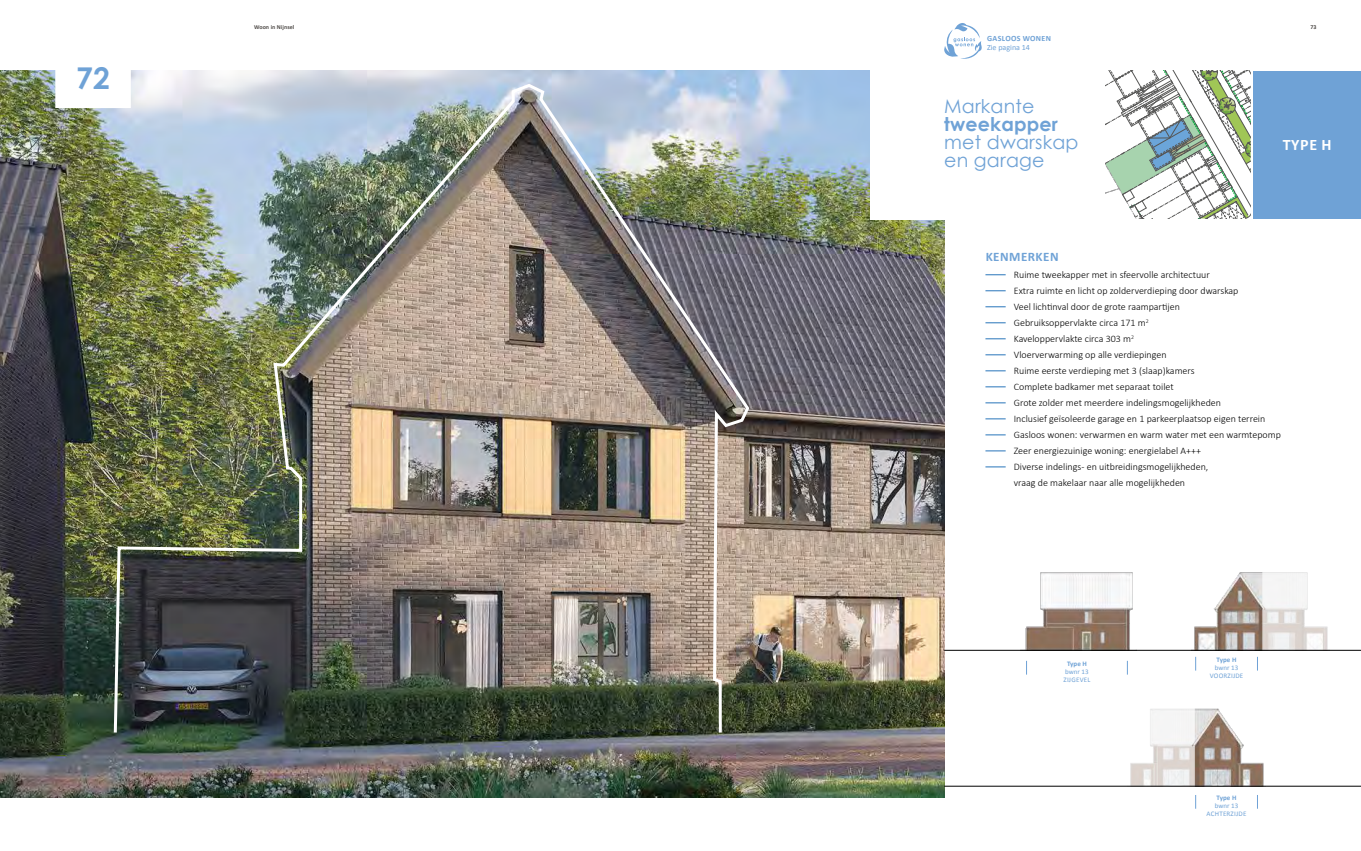
<style>
.page{position:relative;width:1361px;height:851px;background:#fff}
.page>*{position:absolute;margin:0;border:0;box-sizing:border-box;transform-origin:0 0}
.t1{font:700 30px "Century Gothic";color:#6fa2d6}
.t2{font:19px/18px "Century Gothic";letter-spacing:.01em;color:#6fa2d6}
.t3{font:700 19px "Century Gothic";letter-spacing:.01em;color:#6fa2d6}
.t4{font:700 16px "Calibri";color:#fff}
.t5{font:700 13px "Calibri";letter-spacing:.035em;color:#6fa2d6}
.t6{font:300 10px/16px "Calibri";color:#000}
.t7{font:700 8px "Calibri";letter-spacing:.04em;color:#6fa2d6}
.t8{font:8px "Calibri";color:#6fa2d6}
.t9{font:7px/8px "Calibri";letter-spacing:.03em;color:#6fa2d6;text-align:center}
.t10{font:700 7px "Calibri";color:#6fa2d6}
.t11{font:700 6px "Calibri";letter-spacing:.01em;color:#514d4a}
</style>
<div class="page">
<img style="left:1194px;top:572px;width:68px;height:77px">
<img style="left:1025px;top:572px;width:108px;height:77px">
<img style="left:1195px;top:708px;width:69px;height:77px">
<img style="left:0;top:71px;width:944px;height:726px">
<div style="left:1253px;top:71px;width:108px;height:147px;background:#6fa2d6"></div>
<div style="left:870px;top:65px;width:148px;height:154px;background:#fff"></div>
<svg style="left:944px;top:23px;width:38px;height:36px"></svg>
<svg style="left:1257px;top:656px;width:1px;height:14px"></svg>
<svg style="left:1127px;top:660px;width:1px;height:14px"></svg>
<svg style="left:1257px;top:795px;width:1px;height:13px"></svg>
<svg style="left:1195px;top:656px;width:1px;height:14px"></svg>
<svg style="left:1026px;top:660px;width:1px;height:14px"></svg>
<svg style="left:1195px;top:795px;width:1px;height:13px"></svg>
<svg style="left:1106px;top:71px;width:145px;height:148px"></svg>
<svg style="left:1262px;top:572px;width:66px;height:77px"></svg>
<svg style="left:1107px;top:708px;width:88px;height:79px"></svg>
<hr style="left:944px;top:649px;width:417px;height:1px;background:#000">
<hr style="left:944px;top:785px;width:417px;height:1px;background:#000">
<svg style="left:985px;top:274px;width:20px;height:1px"></svg>
<svg style="left:985px;top:290px;width:20px;height:1px"></svg>
<svg style="left:985px;top:306px;width:20px;height:1px"></svg>
<svg style="left:985px;top:322px;width:20px;height:1px"></svg>
<svg style="left:985px;top:338px;width:20px;height:1px"></svg>
<svg style="left:985px;top:354px;width:20px;height:1px"></svg>
<svg style="left:985px;top:370px;width:20px;height:1px"></svg>
<svg style="left:985px;top:386px;width:20px;height:1px"></svg>
<svg style="left:985px;top:402px;width:20px;height:1px"></svg>
<svg style="left:985px;top:418px;width:20px;height:1px"></svg>
<svg style="left:985px;top:434px;width:20px;height:1px"></svg>
<svg style="left:985px;top:450px;width:20px;height:1px"></svg>
<svg style="left:985px;top:466px;width:20px;height:1px"></svg>
<img style="left:112px;top:82px;width:639px;height:653px">
<div style="left:55px;top:32px;width:76px;height:76px;background:#fff"></div>
<h1 class="t1" style="left:76px;top:55px;width:35px">72</h1>
<p class="t11" style="left:254px;top:23px;width:42px">Woon in Nijnsel</p>
<p class="t11" style="left:1310px;top:23px;width:8px">73</p>
<p class="t7" style="left:987px;top:33px;width:65px">GASLOOS WONEN</p>
<p class="t8" style="left:987px;top:42px;width:44px">Zie pagina 14</p>
<h2 class="t2" style="left:944px;top:97px;width:92px">Markante</h2>
<h2 class="t3" style="left:944px;top:110px;width:115px">tweekapper</h2>
<h2 class="t2" style="left:944px;top:133px;width:136px">met dwarskap en garage</h2>
<h3 class="t5" style="left:985px;top:248px;width:74px">KENMERKEN</h3>
<h3 class="t4" style="left:1282px;top:135px;width:50px">TYPE H</h3>
<p class="t6" style="left:1014px;top:266px;width:269px">Ruime tweekapper met in sfeervolle architectuur<br>Extra ruimte en licht op zolderverdieping door dwarskap<br>Veel lichtinval door de grote raampartijen<br>Gebruiksoppervlakte circa 171 m<sup>2<br></sup>Kaveloppervlakte circa 303 m<sup>2<br></sup>Vloerverwarming op alle verdiepingen<br>Ruime eerste verdieping met 3 (slaap)kamers<br>Complete badkamer met separaat toilet<br>Grote zolder met meerdere indelingsmogelijkheden<br>Inclusief geïsoleerde garage en 1 parkeerplaatsop eigen terrein Gasloos wonen: verwarmen en warm water met een warmtepomp Zeer energiezuinige woning: energielabel A+++<br>Diverse indelings- en uitbreidingsmogelijkheden,<br>vraag de makelaar naar alle mogelijkheden</p>
<p class="t10" style="left:1067px;top:659px;width:21px">Type H</p>
<p class="t9" style="left:1063px;top:667px;width:28px;text-align:left">bwnr 13<br>ZIJGEVEL</p>
<p class="t10" style="left:1216px;top:655px;width:21px">Type H</p>
<p class="t9" style="left:1209px;top:663px;width:35px">bwnr 13<br>VOORZIJDE</p>
<p class="t10" style="left:1216px;top:793px;width:21px">Type H</p>
<p class="t9" style="left:1206px;top:801px;width:41px">bwnr 13<br>ACHTERZIJDE</p>
</div>
